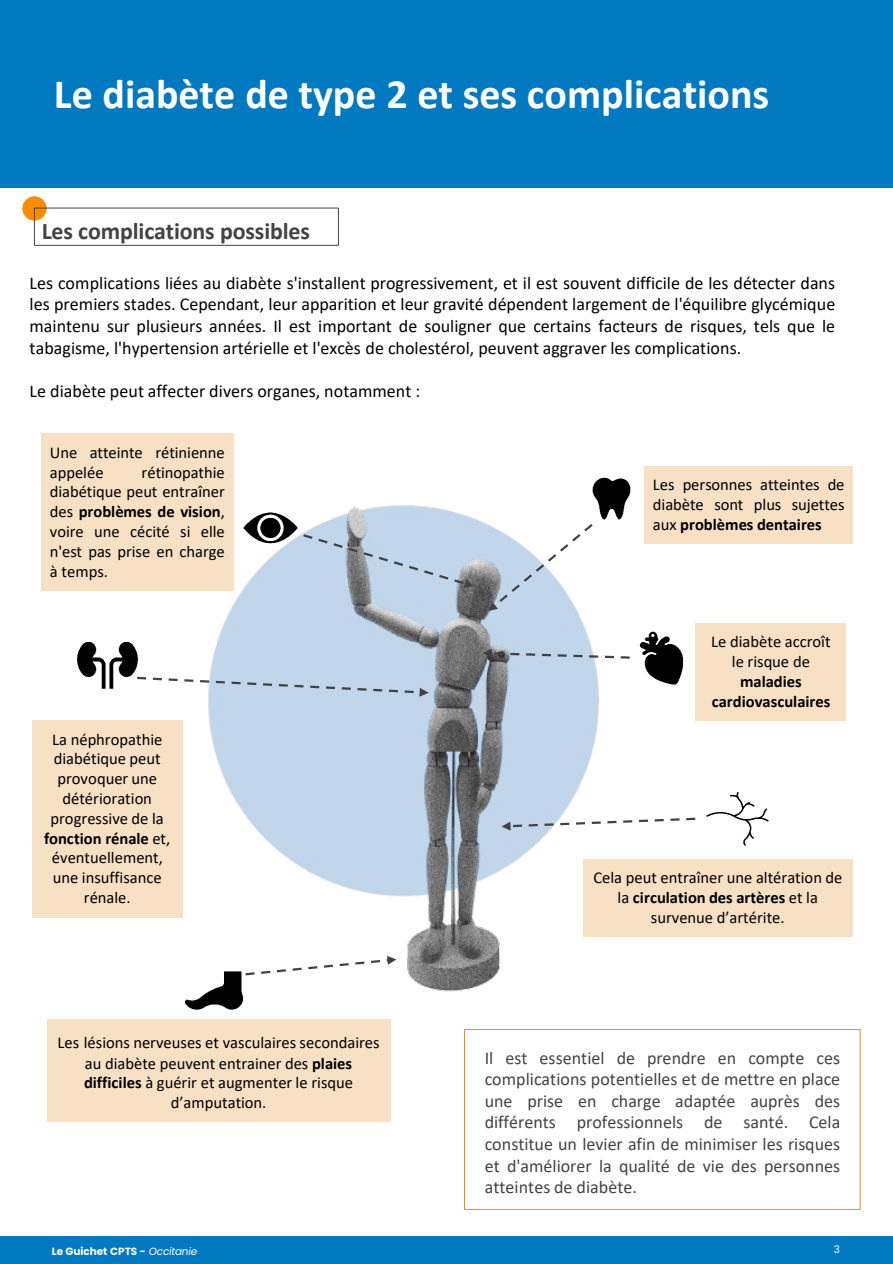
<style>
.page{position:relative;width:893px;height:1264px;background:#fff}
.page>*{position:absolute;margin:0;border:0;box-sizing:border-box;transform-origin:0 0}
.t1{font:700 42px "Calibri";color:#fff}
.t2{font:700 24px "Calibri";letter-spacing:-.005em;color:#434343}
.t3{font:18px/21.6px "Calibri";color:#000;text-align:justify}
.t4{font:18px/21.6px "Calibri";color:#434343;text-align:justify}
.t5{font:16.5px/19.8px "Calibri";color:#000;text-align:center}
.t6{font:700 10.5px "Poppins";color:#fff}
.t7{font:10.5px "Poppins";color:#fff}
.s1{font-weight:700}
.s2{font-weight:400;font-style:italic}
</style>
<div class="page">
<div style="left:0;top:0;width:892px;height:188px;background:#0079c1"></div>
<div style="left:0;top:1236px;width:892px;height:27px;background:#0079c1"></div>
<img style="left:114px;top:433px;width:671px;height:647px">
<svg style="left:482px;top:648px;width:146px;height:11px"></svg>
<svg style="left:301px;top:532px;width:172px;height:55px;background:#b5c6d8"></svg>
<img style="left:581px;top:472px;width:61px;height:52px">
<img style="left:628px;top:631px;width:62px;height:53px">
<img style="left:237px;top:499px;width:66px;height:57px">
<svg style="left:142px;top:675px;width:286px;height:21px"></svg>
<img style="left:695px;top:782px;width:84px;height:72px">
<img style="left:76px;top:634px;width:66px;height:62px">
<img style="left:178px;top:959px;width:72px;height:60px">
<svg style="left:501px;top:816px;width:196px;height:14px"></svg>
<svg style="left:243px;top:955px;width:153px;height:21px"></svg>
<svg style="left:488px;top:521px;width:107px;height:90px"></svg>
<div style="left:41px;top:433px;width:192px;height:158px;background:#f8e0c5"></div>
<div style="left:644px;top:466px;width:208px;height:77px;background:#f8e0c5"></div>
<div style="left:32px;top:720px;width:150px;height:197px;background:#f8e0c5"></div>
<div style="left:47px;top:1019px;width:343px;height:102px;background:#f8e0c5"></div>
<div style="left:696px;top:623px;width:149px;height:97px;background:#f8e0c5"></div>
<div style="left:582px;top:859px;width:270px;height:77px;background:#f8e0c5"></div>
<img style="left:23px;top:196px;width:24px;height:24px">
<div style="left:34px;top:208px;width:305px;height:38px;border:1px solid #434343"></div>
<div style="left:464px;top:1028px;width:396px;height:181px;border:1px solid #ff8b00"></div>
<p class="t1" style="left:54px;top:64px;width:716px">Le diabète de type 2 et ses complications</p>
<p class="t2" style="left:42px;top:214px;width:270px">Les complications possibles</p>
<p class="t3" style="left:30px;top:271px;width:807px">Les complications liées au diabète s'installent progressivement, et il est souvent difficile de les détecter dans les premiers stades. Cependant, leur apparition et leur gravité dépendent largement de l'équilibre glycémique maintenu sur plusieurs années. Il est important de souligner que certains facteurs de risques, tels que le tabagisme, l'hypertension artérielle et l'excès de cholestérol, peuvent aggraver les complications.</p>
<p class="t3" style="left:30px;top:379px;width:392px">Le diabète peut affecter divers organes, notamment :</p>
<p class="t5" style="left:50px;top:442px;width:176px;text-align:left">Une atteinte rétinienne appelée</p>
<p class="t5" style="left:50px;top:461px;width:176px;text-align:justify;text-indent:92px">rétinopathie diabétique peut entraîner des <span class="s1">problèmes de vision</span>, voire une cécité si elle n'est pas prise en charge à temps.</p>
<p class="t5" style="left:44px;top:728px;width:128px">La néphropathie diabétique peut provoquer une détérioration progressive de la <span class="s1">fonction rénale</span> et, éventuellement, une insuffisance rénale.</p>
<p class="t5" style="left:58px;top:1031px;width:324px;line-height:20.2px">Les lésions nerveuses et vasculaires secondaires au diabète peuvent entrainer des <span class="s1">plaies difficiles</span> à guérir et augmenter le risque d’amputation.</p>
<p class="t5" style="left:653px;top:474px;width:193px;text-align:justify">Les personnes atteintes de diabète sont plus sujettes aux <span class="s1">problèmes dentaires</span></p>
<p class="t5" style="left:711px;top:631px;width:121px">Le diabète accroît le risque de <span class="s1">maladies cardiovasculaires</span></p>
<p class="t5" style="left:593px;top:867px;width:250px">Cela peut entraîner une altération de la <span class="s1">circulation des artères</span> et la survenue d’artérite.</p>
<p class="t4" style="left:484px;top:1046px;width:357px">Il est essentiel de prendre en compte ces complications potentielles et de mettre en place une prise en charge adaptée auprès des différents professionnels de santé. Cela constitue un levier afin de minimiser les risques et d'améliorer la qualité de vie des personnes atteintes de diabète.</p>
<p class="t6" style="left:52px;top:1244px;width:147px">Le Guichet CPTS - <span class="s2">Occitanie</span></p>
<p class="t7" style="left:833px;top:1243px;width:8px">3</p>
</div>
